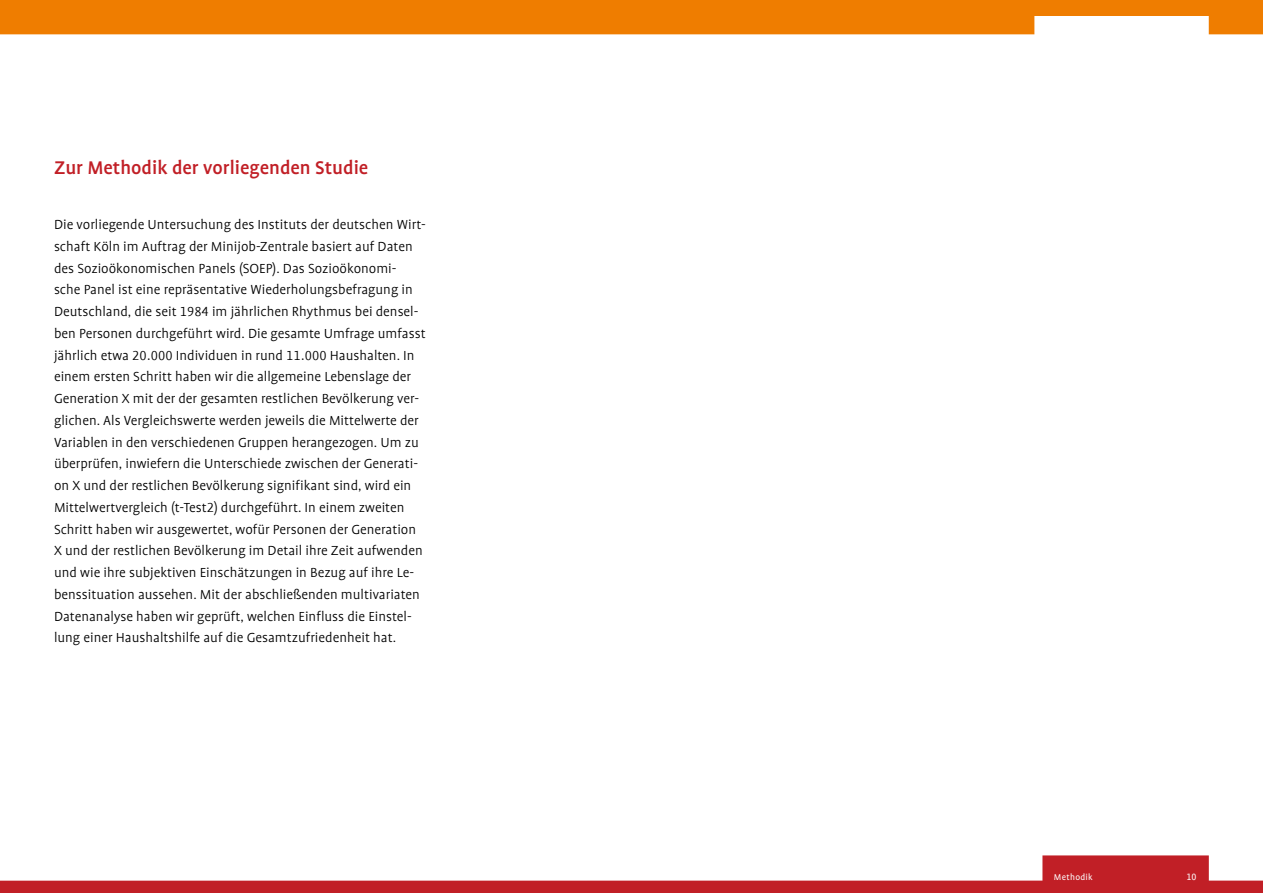
<style>
.page{position:relative;width:1263px;height:893px;background:#fff}
.page>*{position:absolute;margin:0;border:0;box-sizing:border-box;transform-origin:0 0}
.t1{font:500 21px "Profile";color:#c11f26}
.t2{font:300 15px/21.8px "Profile";color:#000}
.t3{font:10.5px "Profile NO";color:#fff}
.t4{font:9.75px "Profile";letter-spacing:.025em;color:#fff}
.s1{font-family:"Profile NO"}
</style>
<div class="page">
<svg style="left:0;top:0;width:1263px;height:34px;background:#f08612"></svg>
<svg style="left:0;top:855px;width:1263px;height:38px"></svg>
<h1 class="t1" style="left:54px;top:156px;width:316px">Zur Methodik der vorliegenden Studie</h1>
<p class="t2" style="left:54px;top:214px;width:373px">Die vorliegende Untersuchung des Instituts der deutschen Wirt&shy;schaft Köln im Auftrag der Minijob-Zentrale basiert auf Daten des Sozioökonomischen Panels (SOEP). Das Sozioökonomi&shy;sche Panel ist eine repräsentative Wiederholungsbefragung in Deutschland, die seit <span class="s1">1984</span> im jährlichen Rhythmus bei densel&shy;ben Personen durchgeführt wird. Die gesamte Umfrage umfasst jährlich etwa <span class="s1">20.000</span> Individuen in rund <span class="s1">11.000</span> Haushalten. In einem ersten Schritt haben wir die allgemeine Lebenslage der Generation X mit der der gesamten restlichen Bevölkerung ver&shy;glichen. Als Vergleichswerte werden jeweils die Mittelwerte der Variablen in den verschiedenen Gruppen herangezogen. Um zu überprüfen, inwiefern die Unterschiede zwischen der Generati&shy;on X und der restlichen Bevölkerung signifikant sind, wird ein Mittelwertvergleich (t-Test<span class="s1">2</span>) durchgeführt. In einem zweiten Schritt haben wir ausgewertet, wofür Personen der Generation X und der restlichen Bevölkerung im Detail ihre Zeit aufwenden und wie ihre subjektiven Einschätzungen in Bezug auf ihre Le&shy;benssituation aussehen. Mit der abschließenden multivariaten Datenanalyse haben wir geprüft, welchen Einfluss die Einstel&shy;lung einer Haushaltshilfe auf die Gesamtzufriedenheit hat.</p>
<p class="t4" style="left:1054px;top:872px;width:40px">Methodik</p>
<p class="t3" style="left:1186px;top:871px;width:12px">10</p>
</div>
